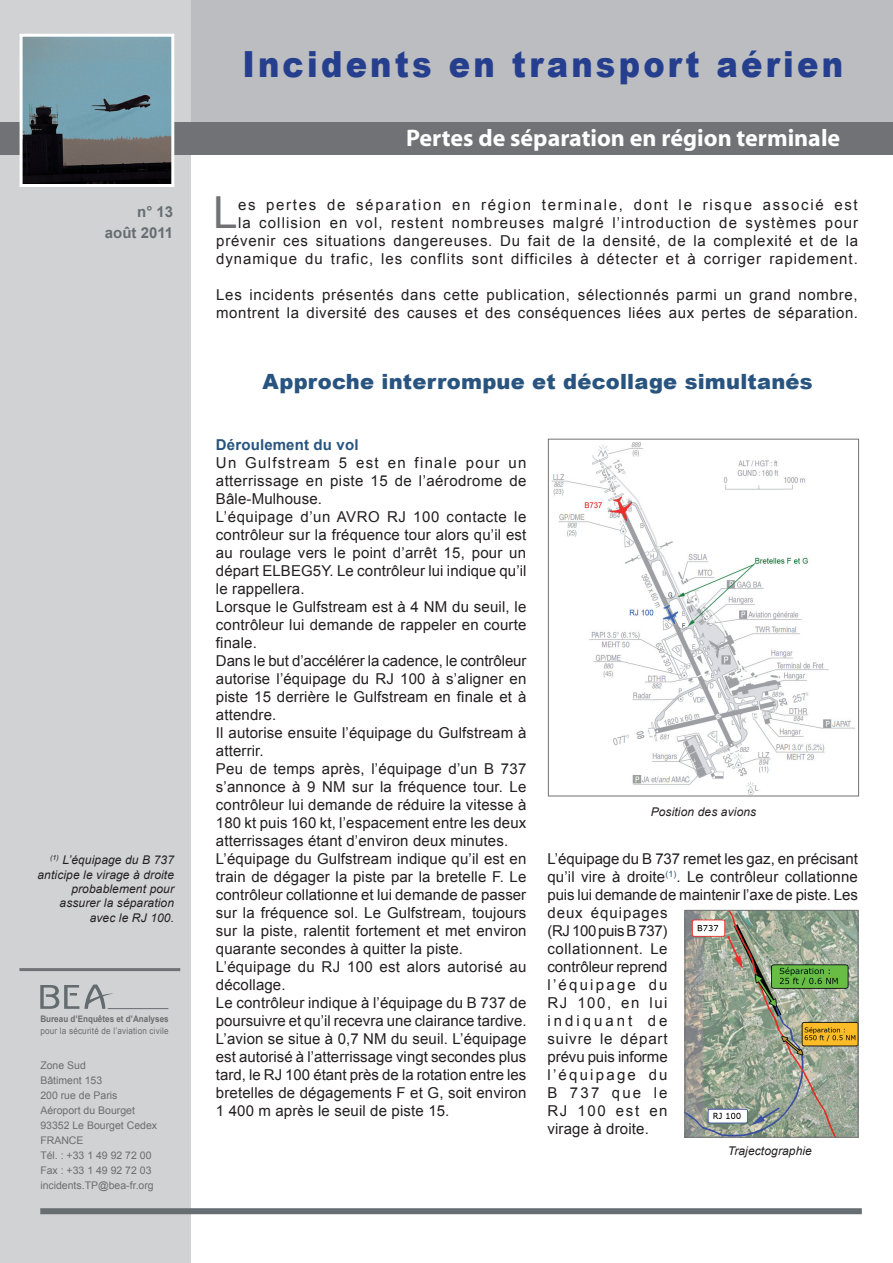
<style>
.page{position:relative;width:893px;height:1263px;background:#fff}
.page>*{position:absolute;margin:0;border:0;box-sizing:border-box;transform-origin:0 0}
.t1{font:44.1px "Arial";color:#717275}
.t2{font:900 36px "Arial";letter-spacing:.1em;color:#253f8e;scale:.89 1}
.t3{font:700 24px "Myriad";color:#fff}
.t4{font:900 21px "Arial";letter-spacing:.01em;color:#28547f}
.t5{font:15px/18px "Arial";letter-spacing:.01em;color:#231f20}
.t6{font:15px/18px "Arial";letter-spacing:.06em;color:#231f20;text-align:right}
.t7{font:15px/18px "Arial";letter-spacing:.045em;color:#231f20}
.t8{font:700 15px "Arial";letter-spacing:.01em;color:#28547f}
.t9{font:700 15px/21px "Arial";color:#676e72;text-align:right}
.t10{font:italic 12px/14.4px "Arial";letter-spacing:.01em;color:#231f20;text-align:right}
.t11{font:10.5px/15px "Arial";color:#6c6d70}
.t12{font:9px "Arial";letter-spacing:.025em;color:#6c6d70;scale:.9 1}
.t13{font:700 9px "Arial";color:#6c6d70;scale:.9 1}
</style>
<div class="page">
<div style="left:0;top:0;width:893px;height:149px;background:#bcbdc0"></div>
<div style="left:0;top:0;width:191px;height:1263px;background:#d1d2d4"></div>
<div style="left:0;top:123px;width:893px;height:32px;background:#717275"></div>
<hr style="left:19px;top:968px;width:161px;height:3px;background:#717275">
<img style="left:24px;top:38px;width:146px;height:145px">
<div style="left:20px;top:34px;width:154px;height:153px;border:3px solid #fff"></div>
<hr style="left:108px;top:1008px;width:60px;height:1px;background:#6c6d70">
<svg style="left:40px;top:984px;width:73px;height:25px"></svg>
<div style="left:40px;top:1208px;width:822px;height:6px;background:#676e72"></div>
<img style="left:551px;top:442px;width:305px;height:352px">
<div style="left:548px;top:439px;width:311px;height:357px;border:1px solid #717275"></div>
<img style="left:687px;top:912px;width:169px;height:223px">
<div style="left:685px;top:910px;width:173px;height:227px;border:1px solid #717275"></div>
<p class="t9" style="left:105px;top:202px;width:70px">n° 13 août 2011</p>
<p class="t10" style="left:38px;top:853px;width:138px"><sup>(1)</sup> L’équipage du B 737 anticipe le virage à droite probablement pour assurer la séparation avec le RJ 100.</p>
<p class="t13" style="left:40px;top:1013px;width:144px">Bureau d’Enquêtes et d’Analyses</p>
<p class="t12" style="left:40px;top:1025px;width:144px">pour la sécurité de l’aviation civile</p>
<p class="t11" style="left:40px;top:1058px;width:118px">Zone Sud<br>Bâtiment 153<br>200 rue de Paris<br>Aéroport du Bourget<br>93352 Le Bourget Cedex<br>FRANCE<br>Tél. : +33 1 49 92 72 00<br>Fax : +33 1 49 92 72 03 incidents.TP@bea-fr.org</p>
<h2 class="t2" style="left:242px;top:38px;width:676px">Incidents en transport aérien</h2>
<h3 class="t3" style="left:406px;top:125px;width:436px">Pertes de séparation en région terminale</h3>
<h1 class="t1" style="left:213px;top:184px;width:26px">L</h1>
<p class="t6" style="left:216px;top:196px;width:643px">es pertes de séparation en région terminale, dont le risque associé est<br>la collision en vol, restent nombreuses malgré l’introduction de systèmes pour prévenir ces situations dangereuses. Du fait de la densité, de la complexité et de la dynamique du trafic, les conflits sont difficiles à détecter et à corriger rapidement.</p>
<p class="t7" style="left:216px;top:286px;width:643px">Les incidents présentés dans cette publication, sélectionnés parmi un grand nombre, montrent la diversité des causes et des conséquences liées aux pertes de séparation.</p>
<h3 class="t4" style="left:263px;top:366px;width:551px">Approche interrompue et décollage simultanés</h3>
<p class="t8" style="left:216px;top:435px;width:144px">Déroulement du vol</p>
<p class="t5" style="left:216px;top:454px;width:312px">Un Gulfstream 5 est en finale pour un atterrissage en piste 15 de l’aérodrome de Bâle-Mulhouse.<br>L’équipage d’un AVRO RJ 100 contacte le contrôleur sur la fréquence tour alors qu’il est au roulage vers le point d’arrêt 15, pour un départ ELBEG5Y. Le contrôleur lui indique qu’il le rappellera.<br>Lorsque le Gulfstream est à 4 NM du seuil, le contrôleur lui demande de rappeler en courte finale.<br>Dans le but d’accélérer la cadence, le contrôleur autorise l’équipage du RJ 100 à s’aligner en piste 15 derrière le Gulfstream en finale et à attendre.<br>Il autorise ensuite l’équipage du Gulfstream à atterrir.<br>Peu de temps après, l’équipage d’un B 737 s’annonce à 9 NM sur la fréquence tour. Le contrôleur lui demande de réduire la vitesse à 180 kt puis 160 kt, l’espacement entre les deux atterrissages étant d’environ deux minutes.<br>L’équipage du Gulfstream indique qu’il est en train de dégager la piste par la bretelle F. Le contrôleur collationne et lui demande de passer sur la fréquence sol. Le Gulfstream, toujours sur la piste, ralentit fortement et met environ quarante secondes à quitter la piste.<br>L’équipage du RJ 100 est alors autorisé au décollage.<br>Le contrôleur indique à l’équipage du B 737 de poursuivre et qu’il recevra une clairance tardive.<br>L’avion se situe à 0,7 NM du seuil. L’équipage est autorisé à l’atterrissage vingt secondes plus tard, le RJ 100 étant près de la rotation entre les bretelles de dégagements F et G, soit environ 1 400 m après le seuil de piste 15.</p>
<p class="t10" style="left:651px;top:805px;width:107px">Position des avions</p>
<p class="t5" style="left:547px;top:850px;width:312px">L’équipage du B 737 remet les gaz, en précisant qu’il vire à droite<sup>(1)</sup>. Le contrôleur collationne puis lui demande de maintenir l’axe de piste. Les deux équipages<br>(RJ100 puis B737)<br>collationnent. Le<br>contrôleur reprend<br>l’équipage du<br>RJ 100, en lui<br>indiquant de<br>suivre le départ<br>prévu puis informe<br>l’équipage du<br>B 737 que le<br>RJ 100 est en<br>virage à droite.</p>
<p class="t10" style="left:728px;top:1143px;width:86px">Trajectographie</p>
</div>
